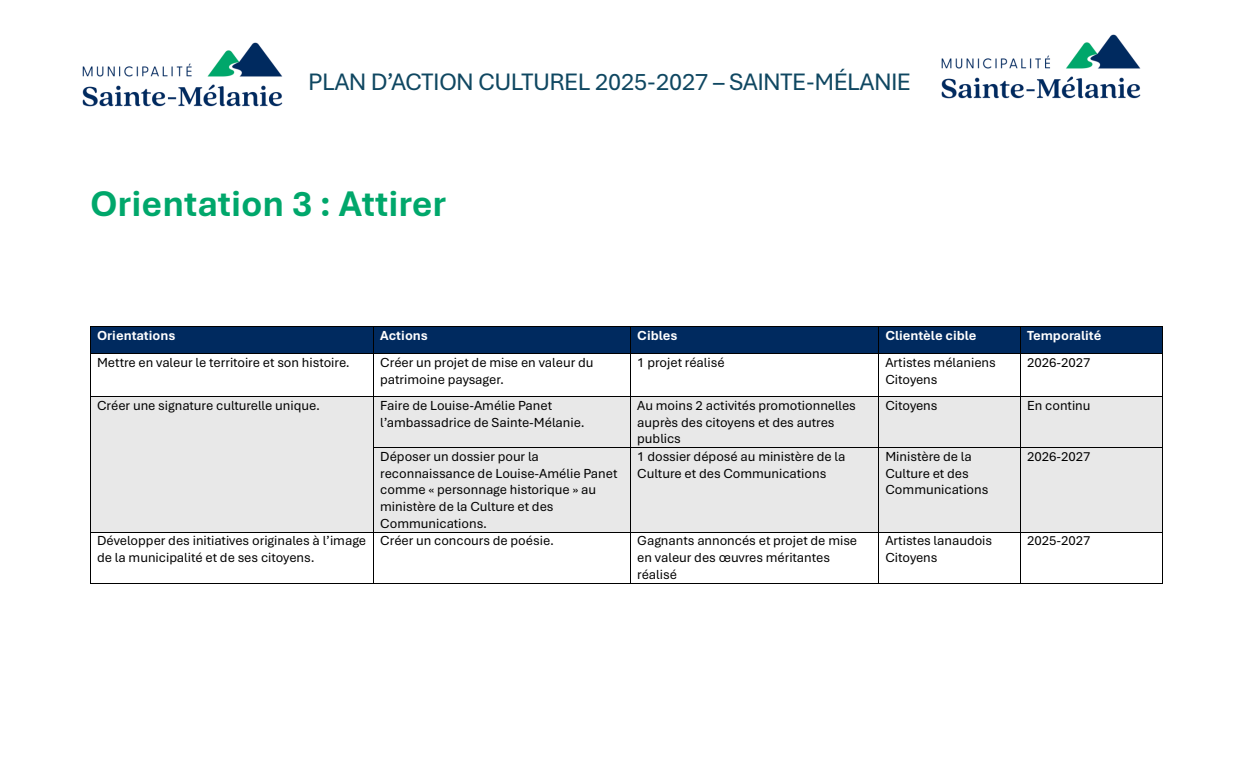
<style>
.page{position:relative;width:1260px;height:765px;background:#fff}
.page>*{position:absolute;margin:0;border:0;box-sizing:border-box;transform-origin:0 0}
.t1{font:700 37.5px "Aptos";color:#00a76b}
.t2{font:25px "Aptos Display";color:#0f4761}
.t3{font:13.75px/16.8px "Aptos";letter-spacing:-.005em;color:#000}
.t4{font:700 13.75px "Aptos";color:#fff}
</style>
<div class="page">
<img style="left:82px;top:42px;width:201px;height:65px">
<img style="left:941px;top:34px;width:200px;height:65px">
<div style="left:91px;top:327px;width:282px;height:26px;background:#002a5f"></div>
<div style="left:374px;top:327px;width:256px;height:26px;background:#002a5f"></div>
<div style="left:631px;top:327px;width:247px;height:26px;background:#002a5f"></div>
<div style="left:879px;top:327px;width:141px;height:26px;background:#002a5f"></div>
<div style="left:1021px;top:327px;width:141px;height:26px;background:#002a5f"></div>
<hr style="left:91px;top:326px;width:282px;height:1px;background:#000">
<hr style="left:374px;top:326px;width:256px;height:1px;background:#000">
<hr style="left:631px;top:326px;width:247px;height:1px;background:#000">
<hr style="left:879px;top:326px;width:141px;height:1px;background:#000">
<hr style="left:1021px;top:326px;width:141px;height:1px;background:#000">
<svg style="left:90px;top:326px;width:1px;height:28px"></svg>
<hr style="left:91px;top:353px;width:282px;height:1px;background:#000">
<svg style="left:373px;top:326px;width:1px;height:28px"></svg>
<hr style="left:374px;top:353px;width:256px;height:1px;background:#000">
<svg style="left:630px;top:326px;width:1px;height:28px"></svg>
<hr style="left:631px;top:353px;width:247px;height:1px;background:#000">
<svg style="left:878px;top:326px;width:1px;height:28px"></svg>
<hr style="left:879px;top:353px;width:141px;height:1px;background:#000">
<svg style="left:1020px;top:326px;width:1px;height:28px"></svg>
<hr style="left:1021px;top:353px;width:141px;height:1px;background:#000">
<svg style="left:1162px;top:326px;width:1px;height:28px"></svg>
<hr style="left:90px;top:354px;width:1px;height:42px;background:#000">
<hr style="left:373px;top:354px;width:1px;height:42px;background:#000">
<hr style="left:630px;top:354px;width:1px;height:42px;background:#000">
<hr style="left:878px;top:354px;width:1px;height:42px;background:#000">
<hr style="left:1020px;top:354px;width:1px;height:42px;background:#000">
<hr style="left:1162px;top:354px;width:1px;height:42px;background:#000">
<div style="left:91px;top:397px;width:282px;height:135px;background:#e8e8e8"></div>
<div style="left:374px;top:397px;width:256px;height:50px;background:#e8e8e8"></div>
<div style="left:631px;top:397px;width:247px;height:50px;background:#e8e8e8"></div>
<div style="left:879px;top:397px;width:141px;height:50px;background:#e8e8e8"></div>
<div style="left:1021px;top:397px;width:141px;height:50px;background:#e8e8e8"></div>
<hr style="left:91px;top:396px;width:282px;height:1px;background:#000">
<hr style="left:374px;top:396px;width:256px;height:1px;background:#000">
<hr style="left:631px;top:396px;width:247px;height:1px;background:#000">
<hr style="left:879px;top:396px;width:141px;height:1px;background:#000">
<hr style="left:1021px;top:396px;width:141px;height:1px;background:#000">
<hr style="left:90px;top:397px;width:1px;height:50px;background:#000">
<hr style="left:373px;top:397px;width:1px;height:50px;background:#000">
<hr style="left:630px;top:397px;width:1px;height:50px;background:#000">
<hr style="left:878px;top:397px;width:1px;height:50px;background:#000">
<hr style="left:1020px;top:397px;width:1px;height:50px;background:#000">
<hr style="left:1162px;top:397px;width:1px;height:50px;background:#000">
<div style="left:374px;top:448px;width:256px;height:84px;background:#e8e8e8"></div>
<div style="left:631px;top:448px;width:247px;height:84px;background:#e8e8e8"></div>
<div style="left:879px;top:448px;width:141px;height:84px;background:#e8e8e8"></div>
<div style="left:1021px;top:448px;width:141px;height:84px;background:#e8e8e8"></div>
<hr style="left:374px;top:447px;width:256px;height:1px;background:#000">
<hr style="left:631px;top:447px;width:247px;height:1px;background:#000">
<hr style="left:879px;top:447px;width:141px;height:1px;background:#000">
<hr style="left:1021px;top:447px;width:141px;height:1px;background:#000">
<hr style="left:90px;top:448px;width:1px;height:84px;background:#000">
<hr style="left:373px;top:448px;width:1px;height:84px;background:#000">
<hr style="left:630px;top:448px;width:1px;height:84px;background:#000">
<hr style="left:878px;top:448px;width:1px;height:84px;background:#000">
<hr style="left:1020px;top:448px;width:1px;height:84px;background:#000">
<hr style="left:1162px;top:448px;width:1px;height:84px;background:#000">
<hr style="left:91px;top:532px;width:282px;height:1px;background:#000">
<hr style="left:374px;top:532px;width:256px;height:1px;background:#000">
<hr style="left:631px;top:532px;width:247px;height:1px;background:#000">
<hr style="left:879px;top:532px;width:141px;height:1px;background:#000">
<hr style="left:1021px;top:532px;width:141px;height:1px;background:#000">
<hr style="left:90px;top:532px;width:1px;height:51px;background:#000">
<hr style="left:91px;top:583px;width:282px;height:1px;background:#000">
<hr style="left:373px;top:532px;width:1px;height:51px;background:#000">
<hr style="left:374px;top:583px;width:256px;height:1px;background:#000">
<hr style="left:630px;top:532px;width:1px;height:51px;background:#000">
<hr style="left:631px;top:583px;width:247px;height:1px;background:#000">
<hr style="left:878px;top:532px;width:1px;height:51px;background:#000">
<hr style="left:879px;top:583px;width:141px;height:1px;background:#000">
<hr style="left:1020px;top:532px;width:1px;height:51px;background:#000">
<hr style="left:1021px;top:583px;width:141px;height:1px;background:#000">
<hr style="left:1162px;top:532px;width:1px;height:51px;background:#000">
<h2 class="t2" style="left:308px;top:67px;width:604px">PLAN D’ACTION CULTUREL 2025-2027 – SAINTE-MÉLANIE</h2>
<p class="t1" style="left:90px;top:181px;width:358px">Orientation 3 : Attirer</p>
<p class="t4" style="left:97px;top:327px;width:80px">Orientations</p>
<p class="t4" style="left:380px;top:327px;width:49px">Actions</p>
<p class="t4" style="left:637px;top:327px;width:42px">Cibles</p>
<p class="t4" style="left:885px;top:327px;width:93px">Clientèle cible</p>
<p class="t4" style="left:1027px;top:327px;width:76px">Temporalité</p>
<p class="t3" style="left:97px;top:354px;width:254px">Mettre en valeur le territoire et son histoire.</p>
<p class="t3" style="left:380px;top:354px;width:215px">Créer un projet de mise en valeur du patrimoine paysager.</p>
<p class="t3" style="left:637px;top:354px;width:89px">1 projet réalisé</p>
<p class="t3" style="left:885px;top:354px;width:112px">Artistes mélaniens</p>
<p class="t3" style="left:1027px;top:354px;width:65px">2026-2027</p>
<p class="t3" style="left:885px;top:371px;width:54px">Citoyens</p>
<p class="t3" style="left:97px;top:397px;width:224px">Créer une signature culturelle unique.</p>
<p class="t3" style="left:380px;top:397px;width:206px">Faire de Louise-Amélie Panet l’ambassadrice de Sainte-Mélanie.</p>
<p class="t3" style="left:637px;top:397px;width:220px">Au moins 2 activités promotionnelles auprès des citoyens et des autres publics</p>
<p class="t3" style="left:885px;top:397px;width:54px">Citoyens</p>
<p class="t3" style="left:1027px;top:397px;width:65px">En continu</p>
<p class="t3" style="left:380px;top:448px;width:239px">Déposer un dossier pour la reconnaissance de Louise-Amélie Panet comme « personnage historique » au ministère de la Culture et des<br>Communications.</p>
<p class="t3" style="left:637px;top:448px;width:210px">1 dossier déposé au ministère de la<br>Culture et des Communications</p>
<p class="t3" style="left:885px;top:448px;width:105px">Ministère de la<br>Culture et des<br>Communications</p>
<p class="t3" style="left:1027px;top:448px;width:65px">2026-2027</p>
<p class="t3" style="left:97px;top:532px;width:271px">Développer des initiatives originales à l’image de la municipalité et de ses citoyens.</p>
<p class="t3" style="left:380px;top:532px;width:175px">Créer un concours de poésie.</p>
<p class="t3" style="left:637px;top:532px;width:221px">Gagnants annoncés et projet de mise en valeur des œuvres méritantes réalisé</p>
<p class="t3" style="left:885px;top:532px;width:108px">Artistes lanaudois</p>
<p class="t3" style="left:1027px;top:532px;width:65px">2025-2027</p>
<p class="t3" style="left:885px;top:549px;width:54px">Citoyens</p>
</div>
